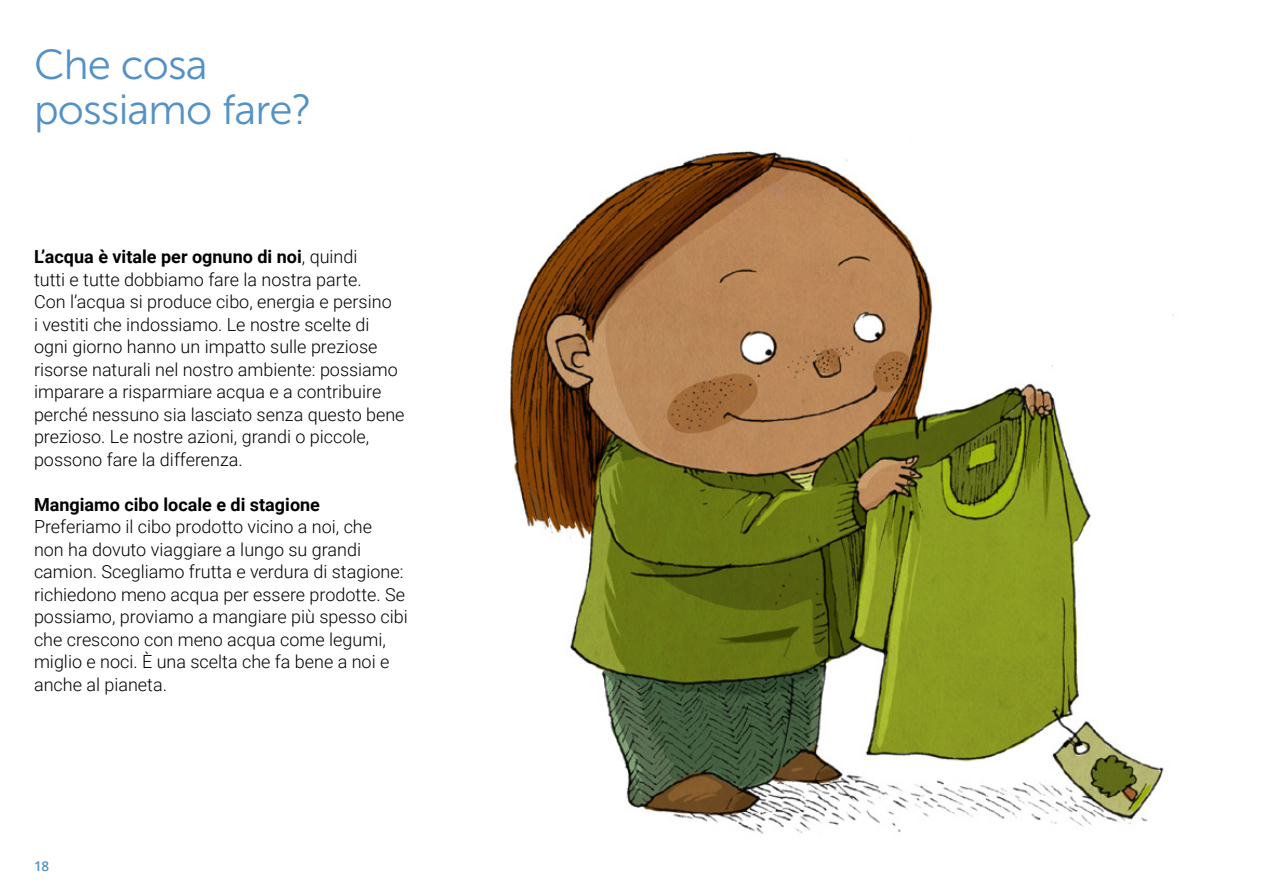
<style>
.page{position:relative;width:1263px;height:893px;background:#fff}
.page>*{position:absolute;margin:0;border:0;box-sizing:border-box;transform-origin:0 0}
.t1{font:42px/45px "Museo Sans 300";letter-spacing:-.02em;color:#5391c6}
.t2{font:300 18px/22.5px "Roboto";color:#000}
.t3{font:700 18px "Roboto";color:#000}
.t4{font:600 13.5px "Open Sans";color:#5391c6}
.s1{font-weight:700}
</style>
<div class="page">
<img style="left:510px;top:148px;width:664px;height:686px">
<h1 class="t1" style="left:34px;top:42px;width:280px">Che cosa possiamo fare?</h1>
<p class="t2" style="left:34px;top:245px;width:372px"><span class="s1">L’acqua è vitale per ognuno di noi</span>, quindi<br>tutti e tutte dobbiamo fare la nostra parte.<br>Con l’acqua si produce cibo, energia e persino<br>i vestiti che indossiamo. Le nostre scelte di ogni giorno hanno un impatto sulle preziose risorse naturali nel nostro ambiente: possiamo imparare a risparmiare acqua e a contribuire perché nessuno sia lasciato senza questo bene prezioso. Le nostre azioni, grandi o piccole, possono fare la differenza.</p>
<p class="t3" style="left:34px;top:492px;width:287px">Mangiamo cibo locale e di stagione</p>
<p class="t2" style="left:34px;top:515px;width:375px">Preferiamo il cibo prodotto vicino a noi, che<br>non ha dovuto viaggiare a lungo su grandi camion. Scegliamo frutta e verdura di stagione: richiedono meno acqua per essere prodotte. Se possiamo, proviamo a mangiare più spesso cibi che crescono con meno acqua come legumi, miglio e noci. È una scelta che fa bene a noi e anche al pianeta.</p>
<p class="t4" style="left:34px;top:856px;width:17px">18</p>
</div>
